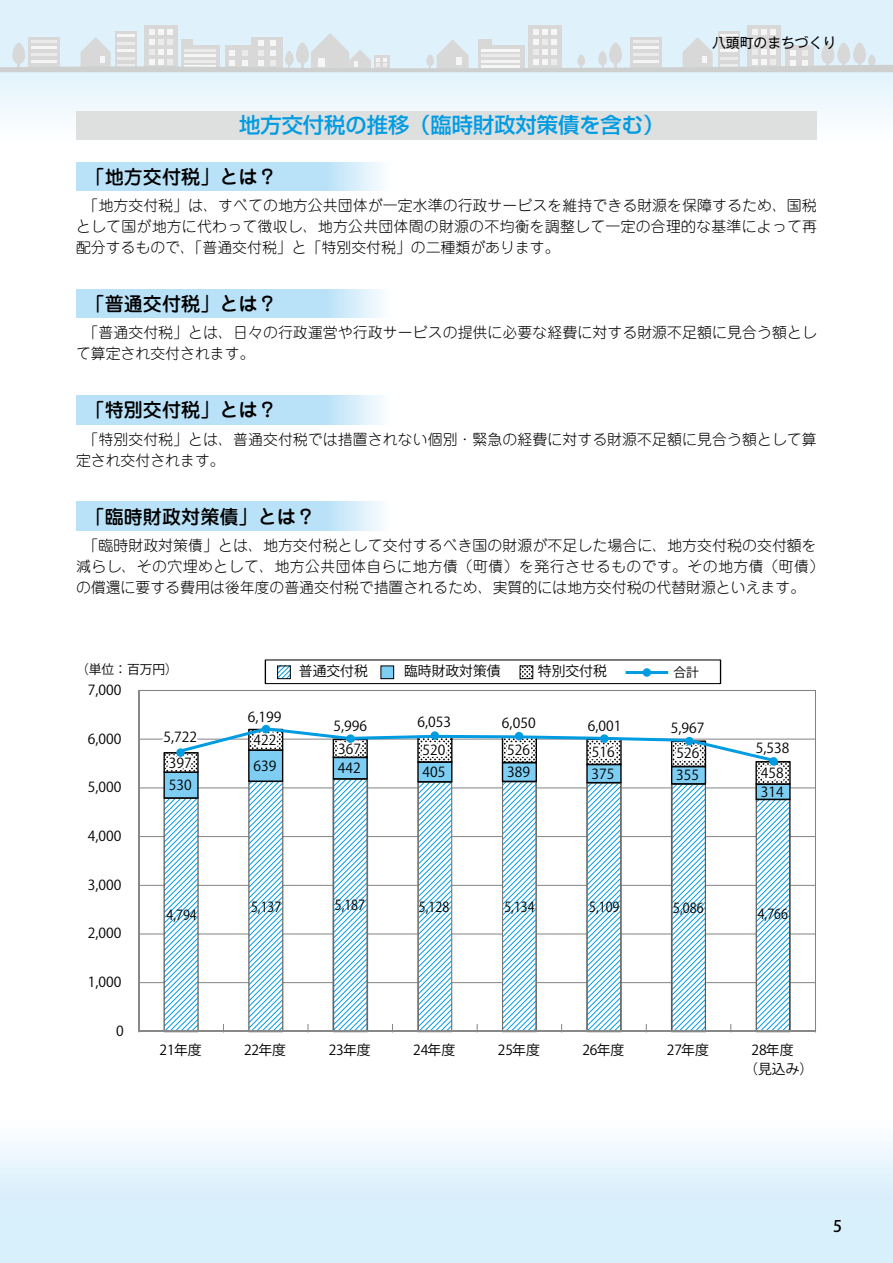
<style>
.page{position:relative;width:893px;height:1263px;background:#fff}
.page>*{position:absolute;margin:0;border:0;box-sizing:border-box;transform-origin:0 0}
.t1{font:500 21.3px "Shin Go Pro";color:#009ce2}
.t2{font:500 19.2px "Jun 34 Pro";color:#000}
.t3{font:500 15.9px "Koz Go Pro";color:#000}
.t4{font:300 14.85px/21.3px "Jun 101 Pro";letter-spacing:.005em;color:#000}
.t5{font:13.8px/18.6px "Koz Go Pro Regular 90 msp RKSJ H";letter-spacing:.005em;color:#000}
.t6{font:13.8px "Koz Go Pro Regular 90 msp RKSJ H";letter-spacing:.005em;color:#000;scale:.9 1}
.t7{font:13.8px "Gothic MB101 Pro";color:#000}
.t8{font:12.75px "Koz Go Pro Regular 90 msp RKSJ H";color:#000}
</style>
<div class="page">
<div style="left:528px;top:26px;width:34px;height:45px;background:#d8d8d9"></div>
<div style="left:144px;top:26px;width:34px;height:45px;background:#d8d8d9"></div>
<div style="left:747px;top:26px;width:34px;height:45px;background:#d8d8d9"></div>
<svg style="left:0;top:29px;width:893px;height:43px;background:#dce5ea"></svg>
<svg style="left:76px;top:501px;width:306px;height:29px;background:#bee3f7"></svg>
<svg style="left:76px;top:396px;width:306px;height:28px;background:#bee3f7"></svg>
<svg style="left:76px;top:289px;width:306px;height:29px;background:#bee3f7"></svg>
<svg style="left:76px;top:162px;width:306px;height:29px;background:#bee3f7"></svg>
<svg style="left:139px;top:690px;width:677px;height:341px"></svg>
<img style="left:164px;top:800px;width:627px;height:231px">
<hr style="left:138px;top:690px;width:1px;height:341px;background:#888">
<hr style="left:139px;top:1031px;width:676px;height:1px;background:#888">
<svg style="left:265px;top:659px;width:456px;height:25px"></svg>
<svg style="left:279px;top:667px;width:10px;height:10px"></svg>
<div style="left:277px;top:665px;width:14px;height:14px;border:1px solid #000"></div>
<div style="left:381px;top:666px;width:13px;height:13px;background:#7ecef4"></div>
<div style="left:381px;top:665px;width:13px;height:14px;border:1px solid #000"></div>
<svg style="left:522px;top:667px;width:9px;height:10px"></svg>
<div style="left:520px;top:665px;width:13px;height:14px;border:1px solid #000"></div>
<svg style="left:158px;top:717px;width:633px;height:83px"></svg>
<svg style="left:643px;top:668px;width:8px;height:9px"></svg>
<hr style="left:626px;top:671px;width:42px;height:3px;background:#009ce2">
<div style="left:76px;top:111px;width:741px;height:28px;background:#dedfdf"></div>
<h1 class="t1" style="left:239px;top:108px;width:427px">地方交付税の推移（臨時財政対策債を含む）</h1>
<p class="t7" style="left:712px;top:31px;width:126px">八頭町のまちづくり</p>
<p class="t2" style="left:76px;top:161px;width:202px">　「地方交付税」とは？</p>
<p class="t4" style="left:76px;top:193px;width:743px;text-align:justify">　「地方交付税」は、すべての地方公共団体が一定水準の行政サービスを維持できる財源を保障するため、国税として国が地方に代わって徴収し、地方公共団体間の財源の不均衡を調整して一定の合理的な基準によって再配分するもので、「普通交付税」と「特別交付税」の二種類があります。</p>
<p class="t2" style="left:76px;top:289px;width:202px">　「普通交付税」とは？</p>
<p class="t4" style="left:76px;top:320px;width:742px">　「普通交付税」とは、日々の行政運営や行政サービスの提供に必要な経費に対する財源不足額に見合う額として算定され交付されます。</p>
<p class="t2" style="left:76px;top:395px;width:202px">　「特別交付税」とは？</p>
<p class="t4" style="left:76px;top:426px;width:742px">　「特別交付税」とは、普通交付税では措置されない個別・緊急の経費に対する財源不足額に見合う額として算定され交付されます。</p>
<p class="t2" style="left:76px;top:501px;width:241px">　「臨時財政対策債」とは？</p>
<p class="t4" style="left:76px;top:533px;width:750px">　「臨時財政対策債」とは、地方交付税として交付するべき国の財源が不足した場合に、地方交付税の交付額を減らし、その穴埋めとして、地方公共団体自らに地方債（町債）を発行させるものです。その地方債（町債）の償還に要する費用は後年度の普通交付税で措置されるため、実質的には地方交付税の代替財源といえます。</p>
<p class="t8" style="left:76px;top:661px;width:104px">（単位：百万円）</p>
<p class="t5" style="left:299px;top:662px;width:71px">普通交付税</p>
<p class="t5" style="left:404px;top:662px;width:98px">臨時財政対策債</p>
<p class="t5" style="left:538px;top:662px;width:71px">特別交付税</p>
<p class="t8" style="left:673px;top:664px;width:27px">合計</p>
<p class="t5" style="left:88px;top:681px;width:35px">7,000</p>
<p class="t5" style="left:88px;top:730px;width:35px">6,000</p>
<p class="t5" style="left:88px;top:778px;width:35px">5,000</p>
<p class="t5" style="left:88px;top:827px;width:35px">4,000</p>
<p class="t5" style="left:88px;top:876px;width:35px">3,000</p>
<p class="t5" style="left:88px;top:924px;width:35px">2,000</p>
<p class="t5" style="left:88px;top:973px;width:35px">1,000</p>
<p class="t5" style="left:116px;top:1022px;width:9px">0</p>
<p class="t5" style="left:248px;top:707px;width:35px">6,199</p>
<p class="t5" style="left:163px;top:728px;width:35px">5,722</p>
<p class="t5" style="left:253px;top:731px;width:24px">422</p>
<p class="t5" style="left:169px;top:754px;width:24px">397</p>
<p class="t5" style="left:169px;top:776px;width:24px">530</p>
<p class="t5" style="left:253px;top:757px;width:24px">639</p>
<p class="t5" style="left:333px;top:717px;width:35px">5,996</p>
<p class="t5" style="left:417px;top:713px;width:35px">6,053</p>
<p class="t5" style="left:502px;top:714px;width:35px">6,050</p>
<p class="t5" style="left:588px;top:717px;width:35px">6,001</p>
<p class="t5" style="left:671px;top:719px;width:35px">5,967</p>
<p class="t5" style="left:338px;top:740px;width:24px">367</p>
<p class="t5" style="left:422px;top:741px;width:24px">520</p>
<p class="t5" style="left:507px;top:741px;width:24px">526</p>
<p class="t5" style="left:592px;top:743px;width:24px">516</p>
<p class="t5" style="left:676px;top:744px;width:24px">526</p>
<p class="t5" style="left:338px;top:759px;width:24px">442</p>
<p class="t5" style="left:422px;top:763px;width:24px">405</p>
<p class="t5" style="left:507px;top:763px;width:24px">389</p>
<p class="t5" style="left:592px;top:765px;width:24px">375</p>
<p class="t5" style="left:676px;top:766px;width:24px">355</p>
<p class="t6" style="left:167px;top:906px;width:35px">4,794</p>
<p class="t6" style="left:251px;top:897px;width:35px">5,137</p>
<p class="t6" style="left:335px;top:896px;width:35px">5,187</p>
<p class="t6" style="left:419px;top:898px;width:35px">5,128</p>
<p class="t6" style="left:504px;top:898px;width:35px">5,134</p>
<p class="t6" style="left:589px;top:898px;width:35px">5,109</p>
<p class="t6" style="left:673px;top:899px;width:35px">5,086</p>
<p class="t5" style="left:756px;top:739px;width:35px">5,538</p>
<p class="t5" style="left:761px;top:764px;width:24px">458</p>
<p class="t5" style="left:761px;top:783px;width:24px">314</p>
<p class="t6" style="left:758px;top:905px;width:35px">4,766</p>
<p class="t5" style="left:160px;top:1041px;width:44px">21年度</p>
<p class="t5" style="left:244px;top:1041px;width:44px">22年度</p>
<p class="t5" style="left:329px;top:1041px;width:44px">23年度</p>
<p class="t5" style="left:413px;top:1041px;width:44px">24年度</p>
<p class="t5" style="left:498px;top:1041px;width:44px">25年度</p>
<p class="t5" style="left:582px;top:1041px;width:44px">26年度</p>
<p class="t5" style="left:667px;top:1041px;width:44px">27年度</p>
<p class="t5" style="left:744px;top:1041px;width:71px;text-indent:7px">28年度<br>（見込み）</p>
<p class="t3" style="left:833px;top:1215px;width:10px">5</p>
</div>
